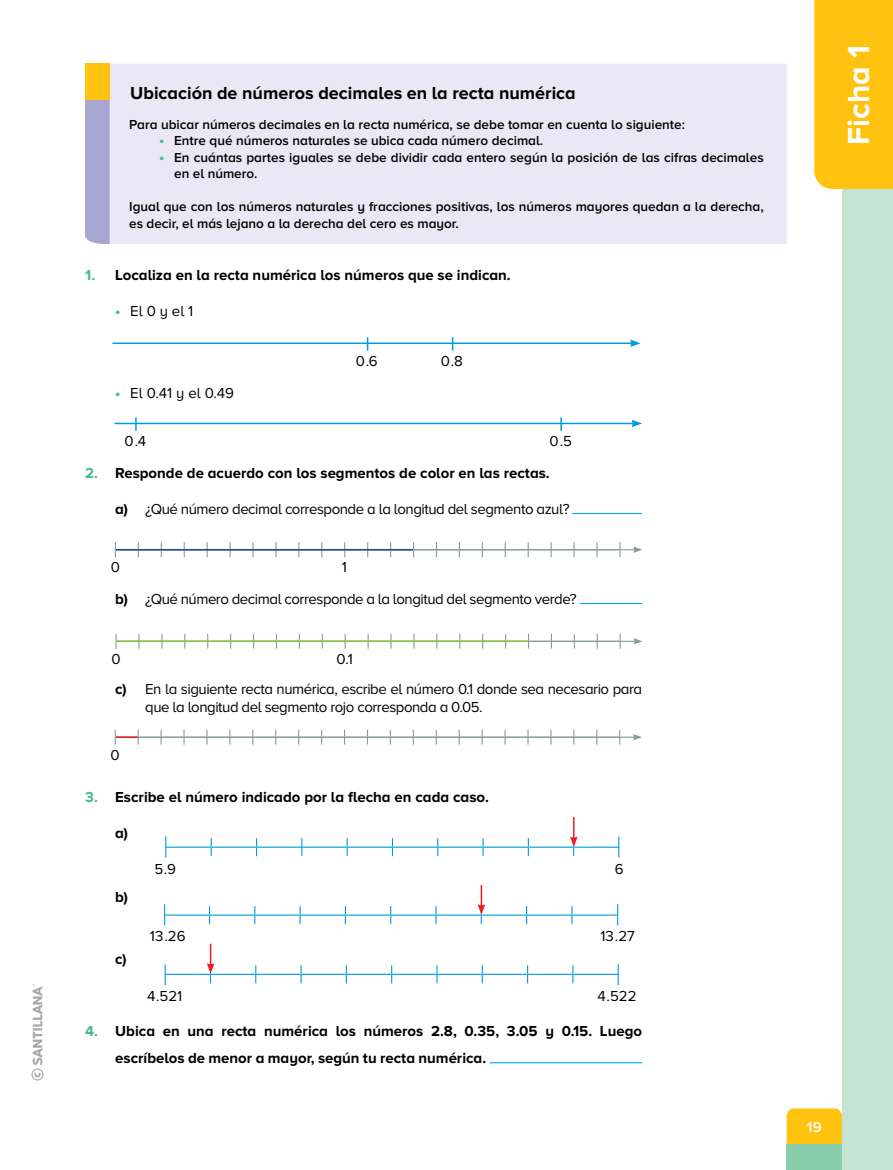
<style>
.page{position:relative;width:893px;height:1170px;background:#fff}
.page>*{position:absolute;margin:0;border:0;box-sizing:border-box;transform-origin:0 0}
.t1{font:700 31.5px "Proxima Nova A";color:#fff}
.t2{font:700 18px "Proxima Nova A";color:#000}
.t3{font:15px/18px "Proxima Nova A";letter-spacing:-.03em;color:#000}
.t4{font:700 15px/27px "Proxima Nova A";color:#000}
.t5{font:600 15px "Proxima Nova A";color:#fff}
.t6{font:600 13.5px/16.5px "Proxima Nova A";color:#000}
.s1{font-weight:700;font-size:15px;color:#43bb92}
.s2{color:#43bb92}
.s3{font-weight:700;color:#43bb92}
.s4{font-weight:700}
</style>
<div class="page">
<div style="left:842px;top:0;width:51px;height:1169px;background:#c3e4d2"></div>
<div style="left:787px;top:1108px;width:55px;height:36px;background:#ffc20e"></div>
<div style="left:787px;top:1144px;width:55px;height:25px;background:#88cdac"></div>
<div style="left:814px;top:0;width:79px;height:189px;background:#ffc20e"></div>
<div style="left:110px;top:64px;width:677px;height:180px;background:#e9e8f4"></div>
<div style="left:85px;top:100px;width:25px;height:144px;background:#a7a5d2"></div>
<div style="left:85px;top:64px;width:25px;height:36px;background:#ffc20e"></div>
<hr style="left:573px;top:513px;width:69px;height:1px;background:#00aeef">
<hr style="left:490px;top:1062px;width:152px;height:1px;background:#00aeef">
<hr style="left:579px;top:603px;width:63px;height:1px;background:#00aeef">
<hr style="left:112px;top:342px;width:520px;height:2px;background:#009bdf">
<svg style="left:630px;top:339px;width:10px;height:8px"></svg>
<hr style="left:114px;top:422px;width:520px;height:2px;background:#009bdf">
<svg style="left:631px;top:419px;width:11px;height:8px"></svg>
<svg style="left:135px;top:417px;width:2px;height:14px"></svg>
<svg style="left:560px;top:417px;width:2px;height:14px"></svg>
<svg style="left:115px;top:542px;width:505px;height:15px"></svg>
<hr style="left:116px;top:549px;width:519px;height:1px;background:#869c96">
<svg style="left:633px;top:546px;width:9px;height:7px"></svg>
<hr style="left:116px;top:549px;width:297px;height:1px;background:#17479e">
<hr style="left:117px;top:640px;width:519px;height:1px;background:#869c96">
<svg style="left:116px;top:634px;width:505px;height:14px"></svg>
<svg style="left:633px;top:638px;width:9px;height:6px"></svg>
<hr style="left:117px;top:640px;width:411px;height:2px;background:#8dc63f">
<svg style="left:115px;top:729px;width:505px;height:15px"></svg>
<hr style="left:116px;top:736px;width:519px;height:1px;background:#869c96">
<svg style="left:633px;top:734px;width:9px;height:6px"></svg>
<hr style="left:116px;top:736px;width:22px;height:2px;background:#ed1d24">
<hr style="left:164px;top:914px;width:45px;height:1px;background:#009bdf">
<hr style="left:209px;top:914px;width:46px;height:1px;background:#009bdf">
<svg style="left:209px;top:906px;width:1px;height:18px"></svg>
<hr style="left:255px;top:914px;width:45px;height:1px;background:#009bdf">
<svg style="left:254px;top:906px;width:1px;height:18px"></svg>
<hr style="left:300px;top:914px;width:45px;height:1px;background:#009bdf">
<svg style="left:300px;top:906px;width:1px;height:18px"></svg>
<hr style="left:345px;top:914px;width:46px;height:1px;background:#009bdf">
<svg style="left:345px;top:906px;width:1px;height:18px"></svg>
<hr style="left:391px;top:914px;width:45px;height:1px;background:#009bdf">
<svg style="left:390px;top:906px;width:1px;height:18px"></svg>
<hr style="left:436px;top:914px;width:45px;height:1px;background:#009bdf">
<svg style="left:435px;top:906px;width:2px;height:18px"></svg>
<hr style="left:481px;top:914px;width:46px;height:1px;background:#009bdf">
<hr style="left:527px;top:914px;width:45px;height:1px;background:#009bdf">
<svg style="left:526px;top:906px;width:1px;height:18px"></svg>
<hr style="left:572px;top:914px;width:45px;height:1px;background:#009bdf">
<svg style="left:571px;top:906px;width:1px;height:18px"></svg>
<svg style="left:478px;top:885px;width:7px;height:39px"></svg>
<svg style="left:164px;top:904px;width:1px;height:21px"></svg>
<svg style="left:617px;top:904px;width:1px;height:21px"></svg>
<svg style="left:301px;top:838px;width:1px;height:18px"></svg>
<hr style="left:166px;top:846px;width:45px;height:1px;background:#009bdf">
<hr style="left:211px;top:846px;width:46px;height:1px;background:#009bdf">
<svg style="left:211px;top:838px;width:1px;height:18px"></svg>
<hr style="left:257px;top:846px;width:45px;height:1px;background:#009bdf">
<svg style="left:256px;top:838px;width:1px;height:18px"></svg>
<hr style="left:302px;top:846px;width:45px;height:1px;background:#009bdf">
<hr style="left:347px;top:846px;width:45px;height:1px;background:#009bdf">
<svg style="left:347px;top:838px;width:1px;height:18px"></svg>
<hr style="left:392px;top:846px;width:46px;height:1px;background:#009bdf">
<svg style="left:392px;top:838px;width:1px;height:18px"></svg>
<hr style="left:438px;top:846px;width:45px;height:1px;background:#009bdf">
<svg style="left:437px;top:838px;width:1px;height:18px"></svg>
<hr style="left:483px;top:846px;width:45px;height:1px;background:#009bdf">
<svg style="left:482px;top:838px;width:2px;height:18px"></svg>
<hr style="left:528px;top:846px;width:46px;height:1px;background:#009bdf">
<svg style="left:528px;top:838px;width:1px;height:18px"></svg>
<hr style="left:574px;top:846px;width:45px;height:1px;background:#009bdf">
<hr style="left:573px;top:817px;width:2px;height:21px;background:#ed1d24">
<svg style="left:570px;top:836px;width:8px;height:20px"></svg>
<svg style="left:165px;top:836px;width:1px;height:21px"></svg>
<svg style="left:618px;top:836px;width:1px;height:21px"></svg>
<svg style="left:165px;top:964px;width:1px;height:21px"></svg>
<svg style="left:618px;top:964px;width:1px;height:21px"></svg>
<hr style="left:165px;top:973px;width:45px;height:1px;background:#009bdf">
<hr style="left:210px;top:973px;width:46px;height:1px;background:#009bdf">
<hr style="left:256px;top:973px;width:45px;height:1px;background:#009bdf">
<svg style="left:255px;top:965px;width:1px;height:18px"></svg>
<hr style="left:301px;top:973px;width:45px;height:1px;background:#009bdf">
<svg style="left:300px;top:965px;width:2px;height:18px"></svg>
<hr style="left:346px;top:973px;width:46px;height:1px;background:#009bdf">
<svg style="left:346px;top:965px;width:1px;height:18px"></svg>
<hr style="left:392px;top:973px;width:45px;height:1px;background:#009bdf">
<svg style="left:391px;top:965px;width:1px;height:18px"></svg>
<hr style="left:437px;top:973px;width:45px;height:1px;background:#009bdf">
<svg style="left:436px;top:965px;width:2px;height:18px"></svg>
<hr style="left:482px;top:973px;width:46px;height:1px;background:#009bdf">
<svg style="left:482px;top:965px;width:1px;height:18px"></svg>
<hr style="left:528px;top:973px;width:45px;height:1px;background:#009bdf">
<svg style="left:527px;top:965px;width:1px;height:18px"></svg>
<hr style="left:573px;top:973px;width:45px;height:1px;background:#009bdf">
<svg style="left:572px;top:965px;width:1px;height:18px"></svg>
<svg style="left:207px;top:943px;width:7px;height:40px"></svg>
<svg style="left:32px;top:984px;width:12px;height:96px"></svg>
<h2 class="t2" style="left:130px;top:83px;width:447px">Ubicación de números decimales en la recta numérica</h2>
<p class="t6" style="left:129px;top:115px;width:557px">Para ubicar números decimales en la recta numérica, se debe tomar en cuenta lo siguiente:</p>
<p class="t6" style="left:159px;top:132px;width:386px"><span class="s1">•</span> Entre qué números naturales se ubica cada número decimal.</p>
<p class="t6" style="left:174px;top:148px;width:591px;text-indent:-15px"><span class="s1">•</span> En cuántas partes iguales se debe dividir cada entero según la posición de las cifras decimales en el número.</p>
<p class="t6" style="left:129px;top:198px;width:636px">Igual que con los números naturales y fracciones positivas, los números mayores quedan a la derecha, es decir, el más lejano a la derecha del cero es mayor.</p>
<p class="t4" style="left:85px;top:261px;width:427px"><span class="s2">1.</span> Localiza en la recta numérica los números que se indican.</p>
<p class="t3" style="left:115px;top:302px;width:80px"><span class="s3">•</span> El 0 y el 1</p>
<p class="t3" style="left:115px;top:384px;width:120px"><span class="s3">•</span> El 0.41 y el 0.49</p>
<p class="t3" style="left:356px;top:352px;width:24px">0.6</p>
<p class="t3" style="left:441px;top:352px;width:23px">0.8</p>
<p class="t3" style="left:125px;top:432px;width:23px">0.4</p>
<p class="t3" style="left:550px;top:432px;width:24px">0.5</p>
<p class="t4" style="left:85px;top:459px;width:466px"><span class="s2">2.</span> Responde de acuerdo con los segmentos de color en las rectas.</p>
<p class="t3" style="left:115px;top:500px;width:456px"><span class="s4">a)</span> ¿Qué número decimal corresponde a la longitud del segmento azul?</p>
<p class="t3" style="left:111px;top:558px;width:11px">0</p>
<p class="t3" style="left:342px;top:558px;width:7px">1</p>
<p class="t3" style="left:115px;top:590px;width:463px"><span class="s4">b)</span> ¿Qué número decimal corresponde a la longitud del segmento verde?</p>
<p class="t3" style="left:111px;top:649px;width:11px">0</p>
<p class="t3" style="left:336px;top:649px;width:18px">0.1</p>
<p class="t3" style="left:145px;top:680px;width:498px;text-indent:-30px"><span class="s4">c)</span> En la siguiente recta numérica, escribe el número 0.1 donde sea necesario para que la longitud del segmento rojo corresponda a 0.05.</p>
<p class="t3" style="left:111px;top:745px;width:11px">0</p>
<p class="t4" style="left:85px;top:783px;width:405px"><span class="s2">3.</span> Escribe el número indicado por la flecha en cada caso.</p>
<p class="t4" style="left:115px;top:819px;width:14px">a)</p>
<p class="t4" style="left:115px;top:882px;width:14px">b)</p>
<p class="t4" style="left:115px;top:945px;width:13px">c)</p>
<p class="t3" style="left:154px;top:859px;width:23px">5.9</p>
<p class="t3" style="left:615px;top:859px;width:10px">6</p>
<p class="t3" style="left:150px;top:926px;width:37px">13.26</p>
<p class="t3" style="left:600px;top:926px;width:36px">13.27</p>
<p class="t3" style="left:147px;top:986px;width:37px">4.521</p>
<p class="t3" style="left:597px;top:986px;width:41px">4.522</p>
<p class="t4" style="left:115px;top:1017px;width:528px;text-indent:-30px"><span class="s2">4.</span> Ubica en una recta numérica los números 2.8, 0.35, 3.05 y 0.15. Luego escríbelos de menor a mayor, según tu recta numérica.</p>
<h1 class="t1" style="left:841px;top:145px;width:101px;rotate:-90deg">Ficha 1</h1>
<p class="t5" style="left:807px;top:1118px;width:16px">19</p>
</div>
